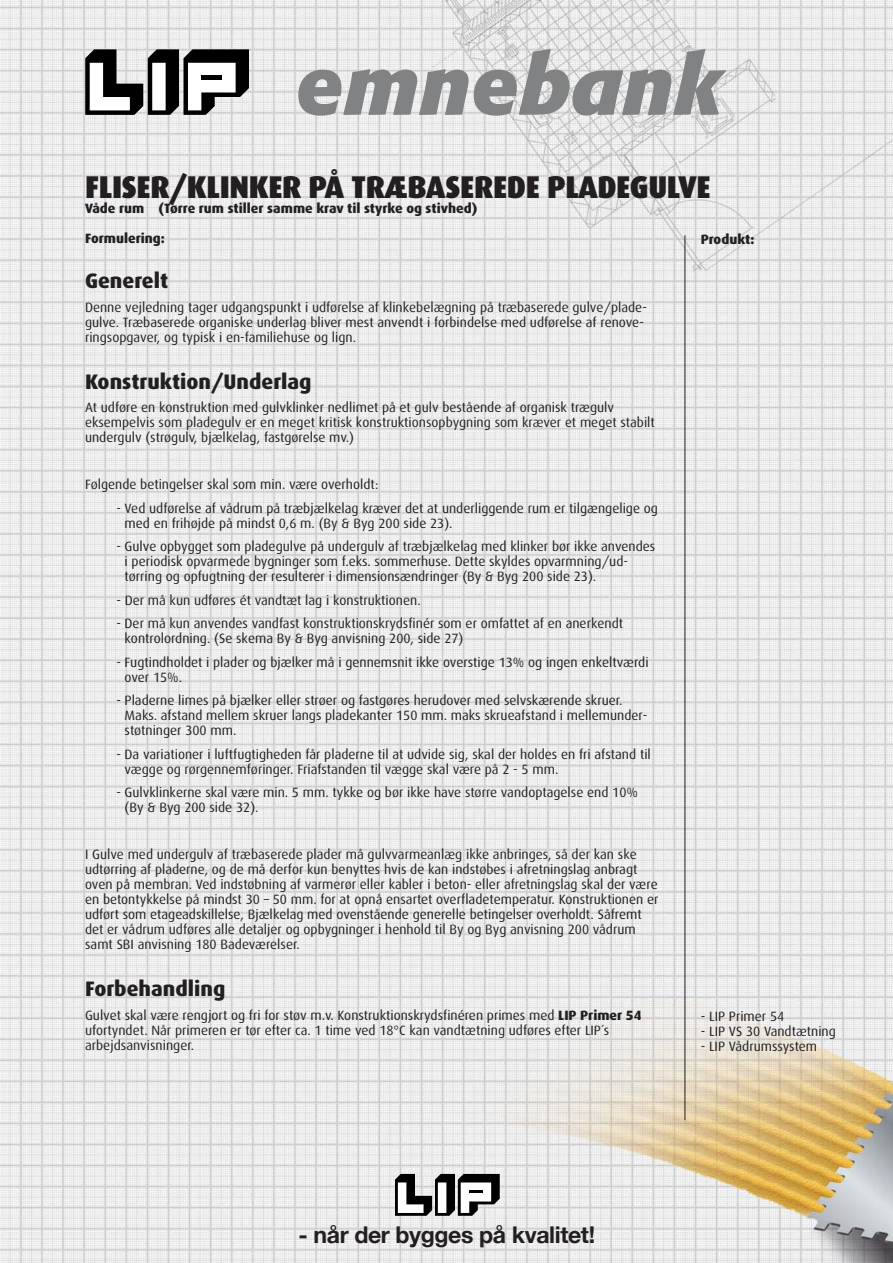
<style>
.page{position:relative;width:893px;height:1263px;background:#fff}
.page>*{position:absolute;margin:0;border:0;box-sizing:border-box;transform-origin:0 0}
.t1{font:italic 700 82.5px "Formata";color:#808284}
.t2{font:900 31.5px "Dax";letter-spacing:-.01em;color:#231f20;scale:.95 1}
.t3{font:700 23.1px "Helvetica Neue";letter-spacing:-.015em;color:#231f20}
.t4{font:800 21px "Dax";color:#231f20}
.t5{font:13.5px/15px "Dax";color:#231f20}
.t6{font:800 13.5px "Dax";color:#231f20}
.s1{font-weight:800}
</style>
<div class="page">
<img style="left:0;top:0;width:892px;height:1263px">
<svg style="left:85px;top:49px;width:164px;height:66px"></svg>
<div style="left:152px;top:63px;width:14px;height:47px;background:#fff"></div>
<div style="left:201px;top:75px;width:21px;height:5px;background:#000"></div>
<svg style="left:395px;top:1174px;width:104px;height:42px"></svg>
<hr style="left:684px;top:235px;width:1px;height:885px;background:#231f20">
<h1 class="t1" style="left:295px;top:49px;width:429px">emnebank</h1>
<h2 class="t2" style="left:85px;top:172px;width:660px">FLISER/KLINKER PÅ TRÆBASEREDE PLADEGULVE</h2>
<p class="t6" style="left:85px;top:202px;width:394px">Våde rum (Tørre rum stiller samme krav til styrke og stivhed)</p>
<p class="t6" style="left:85px;top:232px;width:81px">Formulering:</p>
<h3 class="t4" style="left:85px;top:271px;width:85px">Generelt</h3>
<p class="t5" style="left:85px;top:300px;width:563px">Denne vejledning tager udgangspunkt i udførelse af klinkebelægning på træbaserede gulve/plade&shy;gulve. Træbaserede organiske underlag bliver mest anvendt i forbindelse med udførelse af renove&shy;ringsopgaver, og typisk i en-familiehuse og lign.</p>
<h3 class="t4" style="left:85px;top:371px;width:228px">Konstruktion/Underlag</h3>
<p class="t5" style="left:85px;top:401px;width:571px">At udføre en konstruktion med gulvklinker nedlimet på et gulv bestående af organisk trægulv eksempelvis som pladegulv er en meget kritisk konstruktionsopbygning som kræver et meget stabilt undergulv (strøgulv, bjælkelag, fastgørelse mv.)</p>
<p class="t5" style="left:85px;top:478px;width:295px">Følgende betingelser skal som min. være overholdt:</p>
<p class="t5" style="left:125px;top:501px;width:535px;text-indent:-8px">- Ved udførelse af vådrum på træbjælkelag kræver det at underliggende rum er tilgængelige og med en frihøjde på mindst 0,6 m. (By &amp; Byg 200 side 23).</p>
<p class="t5" style="left:125px;top:540px;width:532px;text-indent:-8px">- Gulve opbygget som pladegulve på undergulv af træbjælkelag med klinker bør ikke anvendes i periodisk opvarmede bygninger som f.eks. sommerhuse. Dette skyldes opvarmning/ud&shy;tørring og opfugtning der resulterer i dimensionsændringer (By &amp; Byg 200 side 23).</p>
<p class="t5" style="left:116px;top:593px;width:306px">- Der må kun udføres ét vandtæt lag i konstruktionen.</p>
<p class="t5" style="left:125px;top:617px;width:500px;text-indent:-8px">- Der må kun anvendes vandfast konstruktionskrydsfinér som er omfattet af en anerkendt kontrolordning. (Se skema By &amp; Byg anvisning 200, side 27)</p>
<p class="t5" style="left:125px;top:655px;width:525px;text-indent:-8px">- Fugtindholdet i plader og bjælker må i gennemsnit ikke overstige 13% og ingen enkeltværdi over 15%.</p>
<p class="t5" style="left:125px;top:694px;width:524px;text-indent:-8px">- Pladerne limes på bjælker eller strøer og fastgøres herudover med selvskærende skruer.<br>Maks. afstand mellem skruer langs pladekanter 150 mm. maks skrueafstand i mellemunder&shy;støtninger 300 mm.</p>
<p class="t5" style="left:125px;top:747px;width:527px;text-indent:-8px">- Da variationer i luftfugtigheden får pladerne til at udvide sig, skal der holdes en fri afstand til vægge og rørgennemføringer. Friafstanden til vægge skal være på 2 - 5 mm.</p>
<p class="t5" style="left:125px;top:786px;width:515px;text-indent:-8px">- Gulvklinkerne skal være min. 5 mm. tykke og bør ikke have større vandoptagelse end 10% (By &amp; Byg 200 side 32).</p>
<p class="t5" style="left:85px;top:848px;width:575px">I Gulve med undergulv af træbaserede plader må gulvvarmeanlæg ikke anbringes, så der kan ske udtørring af pladerne, og de må derfor kun benyttes hvis de kan indstøbes i afretningslag anbragt oven på membran. Ved indstøbning af varmerør eller kabler i beton- eller afretningslag skal der være en betontykkelse på mindst 30 – 50 mm. for at opnå ensartet overfladetemperatur. Konstruktionen er udført som etageadskillelse, Bjælkelag med ovenstående generelle betingelser overholdt. Såfremt det er vådrum udføres alle detaljer og opbygninger i henhold til By og Byg anvisning 200 vådrum samt SBI anvisning 180 Badeværelser.</p>
<h3 class="t4" style="left:85px;top:979px;width:142px">Forbehandling</h3>
<p class="t5" style="left:85px;top:1008px;width:558px">Gulvet skal være rengjort og fri for støv m.v. Konstruktionskrydsfinéren primes med <span class="s1">LIP Primer 54 </span>ufortyndet. Når primeren er tør efter ca. 1 time ved 18°C kan vandtætning udføres efter LIP´s arbejdsanvisninger.</p>
<p class="t6" style="left:700px;top:233px;width:55px">Produkt:</p>
<p class="t5" style="left:700px;top:1009px;width:85px">- LIP Primer 54</p>
<p class="t5" style="left:700px;top:1024px;width:137px">- LIP VS 30 Vandtætning</p>
<p class="t5" style="left:700px;top:1039px;width:118px">- LIP Vådrumssystem</p>
<h3 class="t3" style="left:298px;top:1220px;width:298px">- når der bygges på kvalitet!</h3>
</div>
